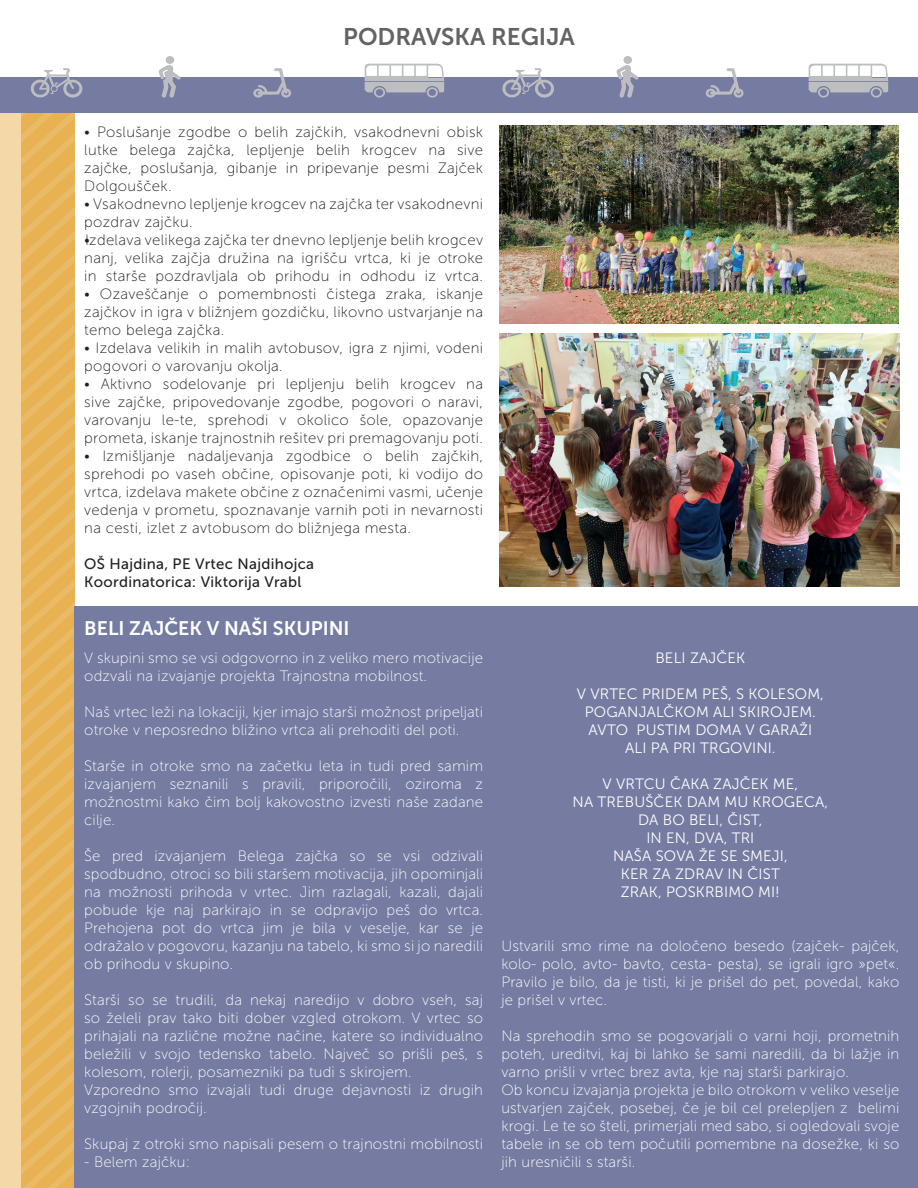
<style>
.page{position:relative;width:918px;height:1188px;background:#fff}
.page>*{position:absolute;margin:0;border:0;box-sizing:border-box;transform-origin:0 0}
.t1{font:24px "Museo Sans 700";color:#636366}
.t2{font:19.5px "Museo Sans 700";color:#fff}
.t3{font:15px/18px "Museo Sans 100";letter-spacing:.01em;color:#fff}
.t4{font:15px/18px "Museo Sans 100";letter-spacing:.02em;color:#231f20;text-align:justify}
.t5{font:15px/18px "Museo Sans 300";letter-spacing:.01em;color:#fff;text-align:center}
.t6{font:15px/18px "Museo Sans 500";letter-spacing:.02em;color:#231f20}
</style>
<div class="page">
<div style="left:0;top:78px;width:21px;height:1110px;background:#f5d8a8"></div>
<div style="left:0;top:78px;width:918px;height:35px;background:#767ba1"></div>
<svg style="left:501px;top:68px;width:54px;height:30px"></svg>
<svg style="left:616px;top:56px;width:22px;height:42px"></svg>
<svg style="left:706px;top:68px;width:38px;height:30px"></svg>
<svg style="left:808px;top:63px;width:81px;height:35px"></svg>
<svg style="left:10px;top:68px;width:92px;height:1120px"></svg>
<svg style="left:158px;top:56px;width:23px;height:42px"></svg>
<svg style="left:253px;top:68px;width:38px;height:30px"></svg>
<svg style="left:364px;top:63px;width:81px;height:35px"></svg>
<img style="left:500px;top:333px;width:399px;height:254px">
<img style="left:500px;top:125px;width:399px;height:198px">
<div style="left:75px;top:607px;width:843px;height:581px;background:#767ba1"></div>
<h1 class="t1" style="left:343px;top:23px;width:233px">PODRAVSKA REGIJA</h1>
<p class="t4" style="left:84px;top:123px;width:400px">• Poslušanje zgodbe o belih zajčkih, vsakodnevni obisk lutke belega zajčka, lepljenje belih krogcev na sive zajčke, poslušanja, gibanje in pripevanje pesmi Zajček Dolgoušček.</p>
<p class="t4" style="left:84px;top:195px;width:400px">• Vsakodnevno lepljenje krogcev na zajčka ter vsakodnevni pozdrav zajčku.</p>
<p class="t4" style="left:84px;top:231px;width:400px">•Izdelava velikega zajčka ter dnevno lepljenje belih krogcev nanj, velika zajčja družina na igrišču vrtca, ki je otroke in starše pozdravljala ob prihodu in odhodu iz vrtca.</p>
<p class="t4" style="left:84px;top:285px;width:400px">• Ozaveščanje o pomembnosti čistega zraka, iskanje zajčkov in igra v bližnjem gozdičku, likovno ustvarjanje na temo belega zajčka.</p>
<p class="t4" style="left:84px;top:339px;width:400px">• Izdelava velikih in malih avtobusov, igra z njimi, vodeni pogovori o varovanju okolja.</p>
<p class="t4" style="left:84px;top:375px;width:400px">• Aktivno sodelovanje pri lepljenju belih krogcev na sive zajčke, pripovedovanje zgodbe, pogovori o naravi, varovanju le-te, sprehodi v okolico šole, opazovanje prometa, iskanje trajnostnih rešitev pri premagovanju poti.</p>
<p class="t4" style="left:84px;top:447px;width:400px">• Izmišljanje nadaljevanja zgodbice o belih zajčkih, sprehodi po vaseh občine, opisovanje poti, ki vodijo do vrtca, izdelava makete občine z označenimi vasmi, učenje vedenja v prometu, spoznavanje varnih poti in nevarnosti na cesti, izlet z avtobusom do bližnjega mesta.</p>
<p class="t6" style="left:84px;top:554px;width:231px">OŠ Hajdina, PE Vrtec Najdihojca<br>Koordinatorica: Viktorija Vrabl</p>
<h2 class="t2" style="left:84px;top:617px;width:267px">BELI ZAJČEK V NAŠI SKUPINI</h2>
<p class="t3" style="left:84px;top:649px;width:400px">V skupini smo se vsi odgovorno in z veliko mero motivacije odzvali na izvajanje projekta Trajnostna mobilnost.</p>
<p class="t3" style="left:84px;top:703px;width:400px">Naš vrtec leži na lokaciji, kjer imajo starši možnost pripeljati otroke v neposredno bližino vrtca ali prehoditi del poti.</p>
<p class="t3" style="left:84px;top:757px;width:400px;text-align:justify">Starše in otroke smo na začetku leta in tudi pred samim izvajanjem seznanili s pravili, priporočili, oziroma z možnostmi kako čim bolj kakovostno izvesti naše zadane cilje.</p>
<p class="t3" style="left:84px;top:847px;width:400px;text-align:justify">Še pred izvajanjem Belega zajčka so se vsi odzivali spodbudno, otroci so bili staršem motivacija, jih opominjali na možnosti prihoda v vrtec. Jim razlagali, kazali, dajali pobude kje naj parkirajo in se odpravijo peš do vrtca.<br>Prehojena pot do vrtca jim je bila v veselje, kar se je odražalo v pogovoru, kazanju na tabelo, ki smo si jo naredili ob prihodu v skupino.</p>
<p class="t3" style="left:84px;top:991px;width:400px">Starši so se trudili, da nekaj naredijo v dobro vseh, saj so želeli prav tako biti dober vzgled otrokom. V vrtec so prihajali na različne možne načine, katere so individualno beležili v svojo tedensko tabelo. Največ so prišli peš, s kolesom, rolerji, posamezniki pa tudi s skirojem.<br>Vzporedno smo izvajali tudi druge dejavnosti iz drugih vzgojnih področij.</p>
<p class="t3" style="left:84px;top:1135px;width:400px">Skupaj z otroki smo napisali pesem o trajnostni mobilnosti</p>
<p class="t3" style="left:84px;top:1153px;width:107px">- Belem zajčku:</p>
<p class="t5" style="left:655px;top:649px;width:91px">BELI ZAJČEK</p>
<p class="t5" style="left:577px;top:685px;width:249px">V VRTEC PRIDEM PEŠ, S KOLESOM,<br>POGANJALČKOM ALI SKIROJEM.<br>AVTO PUSTIM DOMA V GARAŽI<br>ALI PA PRI TRGOVINI.</p>
<p class="t5" style="left:573px;top:775px;width:257px">V VRTCU ČAKA ZAJČEK ME,<br>NA TREBUŠČEK DAM MU KROGECA,<br>DA BO BELI, ČIST,<br>IN EN, DVA, TRI<br>NAŠA SOVA ŽE SE SMEJI,<br>KER ZA ZDRAV IN ČIST<br>ZRAK, POSKRBIMO MI!</p>
<p class="t3" style="left:501px;top:937px;width:400px;text-align:justify">Ustvarili smo rime na določeno besedo (zajček- pajček, kolo- polo, avto- bavto, cesta- pesta), se igrali igro »pet«.<br>Pravilo je bilo, da je tisti, ki je prišel do pet, povedal, kako je prišel v vrtec.</p>
<p class="t3" style="left:501px;top:1027px;width:399px">Na sprehodih smo se pogovarjali o varni hoji, prometnih poteh, ureditvi, kaj bi lahko še sami naredili, da bi lažje in varno prišli v vrtec brez avta, kje naj starši parkirajo.<br>Ob koncu izvajanja projekta je bilo otrokom v veliko veselje ustvarjen zajček, posebej, če je bil cel prelepljen z belimi krogi. Le te so šteli, primerjali med sabo, si ogledovali svoje tabele in se ob tem počutili pomembne na dosežke, ki so jih uresničili s starši.</p>
</div>
